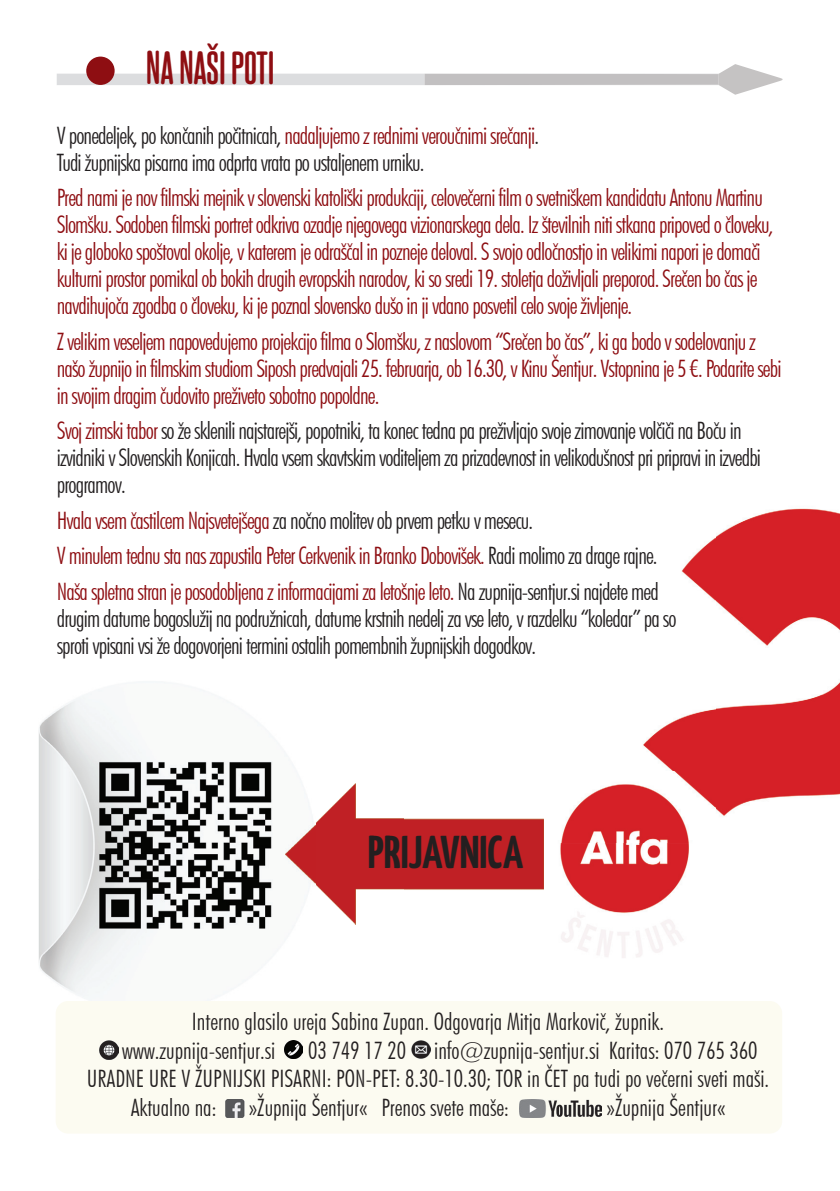
<style>
.page{position:relative;width:840px;height:1191px;background:#fff}
.page>*{position:absolute;margin:0;border:0;box-sizing:border-box;transform-origin:0 0}
.t1{font:200 46px "Yanone Kaffeesatz";color:#231f20}
.t2{font:700 40px "Steelfish Rounded Rg";color:#8e0e12}
.t3{font:300 condensed 24px/27px "Futura BT";letter-spacing:-.035em;color:#8e0e12}
.t4{font:300 condensed 24px/27px "Futura BT";letter-spacing:-.035em;color:#231f20}
.t5{font:300 condensed 24px/28.8px "Futura BT";color:#231f20}
.s1{color:#8e0e12}
.s2{color:#231f20}
</style>
<div class="page">
<img style="left:543px;top:538px;width:172px;height:305px">
<img style="left:715px;top:508px;width:124px;height:308px">
<img style="left:543px;top:843px;width:146px;height:115px">
<img style="left:39px;top:682px;width:254px;height:326px">
<svg style="left:57px;top:64px;width:725px;height:31px"></svg>
<div style="left:86px;top:57px;width:29px;height:28px;background:#8e0e12;border-radius:50%"></div>
<div style="left:56px;top:1001px;width:725px;height:132px;background:#fcfbf1;border-radius:12px"></div>
<img style="left:284px;top:1040px;width:18px;height:18px">
<img style="left:411px;top:1040px;width:19px;height:18px">
<img style="left:226px;top:1099px;width:19px;height:18px">
<img style="left:519px;top:1099px;width:82px;height:18px">
<img style="left:100px;top:1040px;width:18px;height:19px">
<img style="left:285px;top:783px;width:258px;height:141px">
<h2 class="t2" style="left:146px;top:39px;width:130px">NA NAŠI POTI</h2>
<p class="t4" style="left:57px;top:122px;width:483px">V ponedeljek, po končanih počitnicah, <span class="s1">nadaljujemo z rednimi veroučnimi srečanji</span>.<br>Tudi župnijska pisarna ima odprta vrata po ustaljenem urniku.</p>
<p class="t3" style="left:57px;top:184px;width:718px">Pred nami je nov filmski mejnik v slovenski katoliški produkciji, celovečerni film o svetniškem kandidatu Antonu Martinu Slomšku. Sodoben filmski portret odkriva ozadje njegovega vizionarskega dela. Iz številnih niti stkana pripoved o človeku, ki je globoko spoštoval okolje, v katerem je odraščal in pozneje deloval. S svojo odločnostjo in velikimi napori je domači kulturni prostor pomikal ob bokih drugih evropskih narodov, ki so sredi 19. stoletja doživljali preporod. Srečen bo čas je navdihujoča zgodba o človeku, ki je poznal slovensko dušo in ji vdano posvetil celo svoje življenje.</p>
<p class="t3" style="left:57px;top:328px;width:726px">Z velikim veseljem napovedujemo projekcijo filma o Slomšku, z naslovom “Srečen bo čas”, ki ga bodo v sodelovanju z našo župnijo in filmskim studiom Siposh predvajali 25. februarja, ob 16.30, v Kinu Šentjur. Vstopnina je 5 €. Podarite sebi in svojim dragim čudovito preživeto sobotno popoldne.</p>
<p class="t4" style="left:57px;top:417px;width:705px"><span class="s1">Svoj zimski tabor</span> so že sklenili najstarejši, popotniki, ta konec tedna pa preživljajo svoje zimovanje volčiči na Boču in izvidniki v Slovenskih Konjicah. Hvala vsem skavtskim voditeljem za prizadevnost in velikodušnost pri pripravi in izvedbi programov.</p>
<p class="t3" style="left:57px;top:502px;width:603px;line-height:35.4px">Hvala vsem častilcem Najsvetejšega <span class="s2">za nočno molitev ob prvem petku v mesecu.<br></span>V minulem tednu sta nas zapustila Peter Cerkvenik in Branko Dobovišek. <span class="s2">Radi molimo za drage rajne.<br></span>Naša spletna stran je posodobljena z informacijami za letošnje leto. <span class="s2">Na zupnija-sentjur.si najdete med</span></p>
<p class="t4" style="left:57px;top:605px;width:621px">drugim datume bogoslužij na podružnicah, datume krstnih nedelj za vse leto, v razdelku “koledar” pa so sproti vpisani vsi že dogovorjeni termini ostalih pomembnih župnijskih dogodkov.</p>
<h1 class="t1" style="left:367px;top:819px;width:157px">PRIJAVNICA</h1>
<p class="t5" style="left:122px;top:1006px;width:543px;text-indent:70px">Interno glasilo ureja Sabina Zupan. Odgovarja Mitja Markovič, župnik. www.zupnija-sentjur.si</p>
<p class="t5" style="left:308px;top:1035px;width:450px">03 749 17 20 info@zupnija-sentjur.si Karitas: 070 765 360</p>
<p class="t5" style="left:87px;top:1064px;width:683px">URADNE URE V ŽUPNIJSKI PISARNI: PON-PET: 8.30-10.30; TOR in ČET pa tudi po večerni sveti maši.</p>
<p class="t5" style="left:131px;top:1093px;width:87px">Aktualno na:</p>
<p class="t5" style="left:249px;top:1093px;width:261px">»Župnija Šentjur« Prenos svete maše:</p>
<p class="t5" style="left:606px;top:1093px;width:120px">»Župnija Šentjur«</p>
</div>
